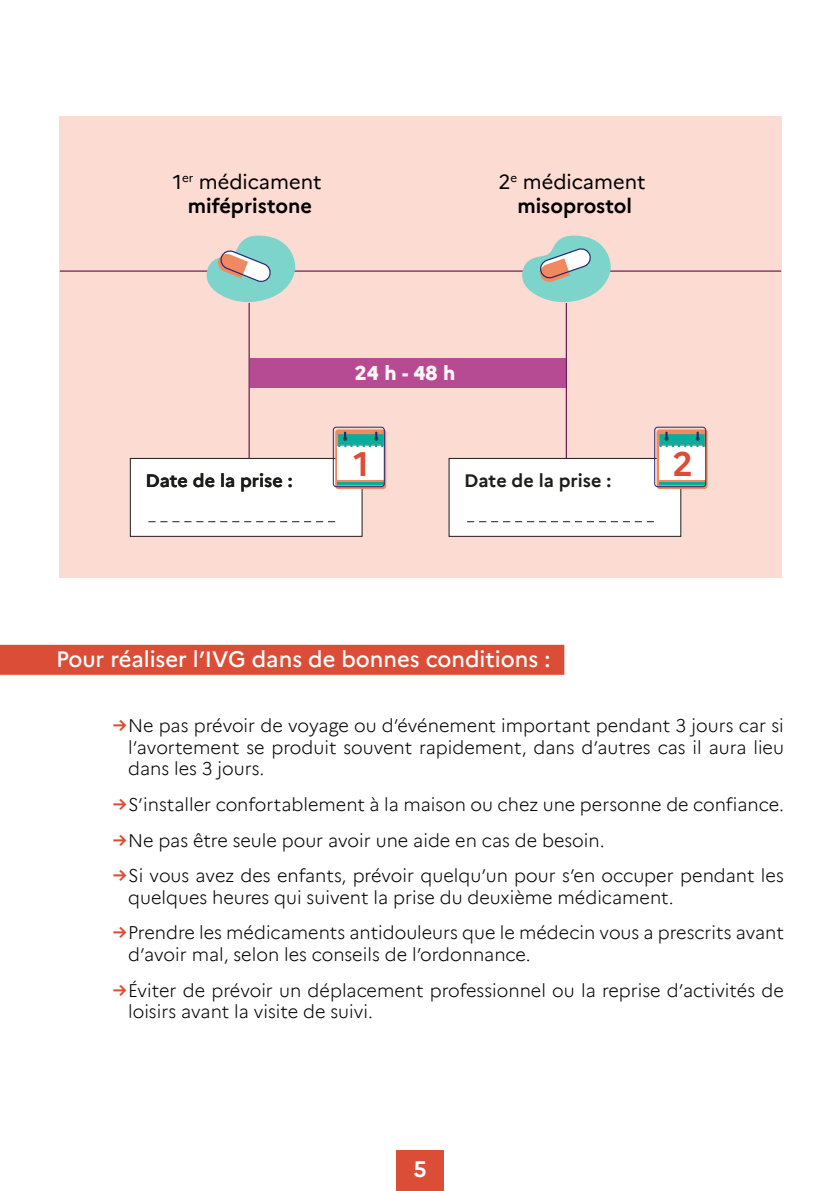
<style>
.page{position:relative;width:840px;height:1191px;background:#fff}
.page>*{position:absolute;margin:0;border:0;box-sizing:border-box;transform-origin:0 0}
.t1{font:700 34px "Marianne";color:#dc4d37}
.t2{font:500 22px "Marianne";color:#fff}
.t3{font:700 22px "Marianne";color:#fff}
.t4{font:700 20px/24px "Marianne";color:#000;text-align:center}
.t5{font:20px/24px "Marianne";color:#000;text-align:center}
.t6{font:800 20px "Marianne";color:#fff}
.t7{font:300 18px/21.6px "Marianne";color:#000}
.t8{font:700 18px "Marianne";color:#1d1d1b}
.s1{font-weight:400}
.s2{font-weight:700}
.s3{font-weight:700;color:#dc4d37}
</style>
<div class="page">
<div style="left:396px;top:1150px;width:47px;height:41px;background:#dc4d37"></div>
<div style="left:59px;top:116px;width:721px;height:461px;background:#fbdbd2"></div>
<hr style="left:248px;top:303px;width:1px;height:169px;background:#6a144b">
<hr style="left:565px;top:303px;width:1px;height:169px;background:#6a144b">
<hr style="left:60px;top:270px;width:720px;height:2px;background:#6a144b">
<div style="left:130px;top:458px;width:232px;height:78px;background:#fff"></div>
<div style="left:130px;top:458px;width:232px;height:78px;border:1px solid #1d1d1b"></div>
<div style="left:449px;top:458px;width:231px;height:78px;background:#fff"></div>
<div style="left:448px;top:458px;width:232px;height:78px;border:1px solid #1d1d1b"></div>
<svg style="left:148px;top:521px;width:187px;height:1px"></svg>
<svg style="left:467px;top:521px;width:186px;height:1px"></svg>
<div style="left:249px;top:358px;width:316px;height:30px;background:#b74b93"></div>
<svg style="left:204px;top:235px;width:91px;height:70px"></svg>
<svg style="left:519px;top:235px;width:92px;height:70px"></svg>
<svg style="left:335px;top:429px;width:51px;height:60px"></svg>
<div style="left:337px;top:446px;width:46px;height:33px;background:#fff"></div>
<hr style="left:337px;top:482px;width:46px;height:2px;background:#07ae9c">
<svg style="left:338px;top:431px;width:44px;height:16px"></svg>
<div style="left:333px;top:427px;width:51px;height:60px;border:1px solid #272572;border-radius:3px"></div>
<svg style="left:656px;top:429px;width:51px;height:60px"></svg>
<div style="left:658px;top:446px;width:46px;height:33px;background:#fff"></div>
<hr style="left:658px;top:482px;width:46px;height:2px;background:#07ae9c">
<svg style="left:659px;top:431px;width:44px;height:16px"></svg>
<div style="left:654px;top:427px;width:51px;height:60px;border:1px solid #272572;border-radius:3px"></div>
<div style="left:0;top:645px;width:564px;height:30px;background:#dc4d37"></div>
<p class="t4" style="left:173px;top:168px;width:150px"><span class="s1">1</span><sup>er</sup> <span class="s1">médicament </span>mifépristone</p>
<p class="t5" style="left:498px;top:168px;width:148px">2<sup>e</sup> médicament <span class="s2">misoprostol</span></p>
<p class="t6" style="left:355px;top:360px;width:102px">24 h - 48 h</p>
<h1 class="t1" style="left:353px;top:443px;width:17px">1</h1>
<h1 class="t1" style="left:672px;top:443px;width:22px">2</h1>
<p class="t8" style="left:145px;top:466px;width:149px">Date de la prise :</p>
<p class="t8" style="left:464px;top:466px;width:149px">Date de la prise :</p>
<p class="t2" style="left:56px;top:642px;width:495px">Pour réaliser l’IVG dans de bonnes conditions :</p>
<p class="t7" style="left:128px;top:713px;width:657px;text-align:justify;text-indent:-15px"><span class="s3">→</span>Ne pas prévoir de voyage ou d’événement important pendant 3 jours car si l’avortement se produit souvent rapidement, dans d’autres cas il aura lieu dans les 3 jours.</p>
<p class="t7" style="left:113px;top:792px;width:672px"><span class="s3">→</span>S’installer confortablement à la maison ou chez une personne de confiance.</p>
<p class="t7" style="left:113px;top:828px;width:493px"><span class="s3">→</span>Ne pas être seule pour avoir une aide en cas de besoin.</p>
<p class="t7" style="left:128px;top:863px;width:657px;text-indent:-15px"><span class="s3">→</span>Si vous avez des enfants, prévoir quelqu’un pour s’en occuper pendant les quelques heures qui suivent la prise du deuxième médicament.</p>
<p class="t7" style="left:128px;top:920px;width:657px;text-indent:-15px"><span class="s3">→</span>Prendre les médicaments antidouleurs que le médecin vous a prescrits avant d’avoir mal, selon les conseils de l’ordonnance.</p>
<p class="t7" style="left:128px;top:978px;width:656px;text-indent:-15px"><span class="s3">→</span>Éviter de prévoir un déplacement professionnel ou la reprise d’activités de loisirs avant la visite de suivi.</p>
<p class="t3" style="left:413px;top:1152px;width:15px">5</p>
</div>
